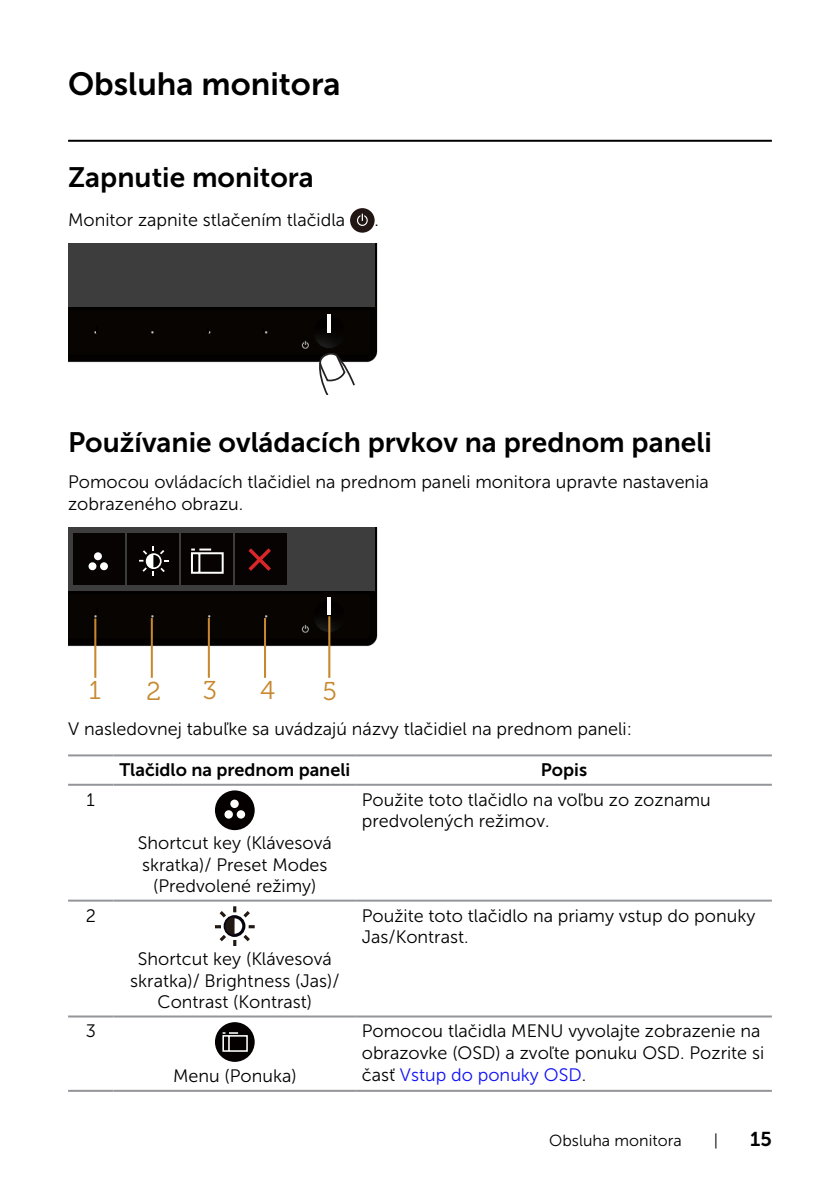
<style>
.page{position:relative;width:840px;height:1191px;background:#fff}
.page>*{position:absolute;margin:0;border:0;box-sizing:border-box;transform-origin:0 0}
.t1{font:32px "Museo Sans For Dell 700";color:#000}
.t2{font:28px "Museo Sans For Dell 700";color:#000}
.t3{font:25.8px "Museo For Dell 300";color:#c7882f}
.t4{font:20px "Museo Sans For Dell 700";color:#000}
.t5{font:18px/21.6px "Museo Sans For Dell 300";color:#000}
.t6{font:18px "Museo Sans For Dell 700";color:#000}
.t7{font:16px "Museo Sans For Dell 300";color:#000}
.s1{color:#1111f6}
</style>
<div class="page">
<hr style="left:68px;top:140px;width:703px;height:2px;background:#000">
<div style="left:350px;top:208px;width:24px;height:25px;background:#211613;border-radius:50%"></div>
<svg style="left:357px;top:214px;width:10px;height:12px"></svg>
<div style="left:68px;top:243px;width:310px;height:120px;background:#070402"></div>
<div style="left:68px;top:243px;width:306px;height:64px;background:#3e3d3e"></div>
<svg style="left:317px;top:350px;width:38px;height:44px"></svg>
<hr style="left:327px;top:315px;width:3px;height:18px;background:#fff">
<svg style="left:96px;top:326px;width:2px;height:6px"></svg>
<svg style="left:262px;top:327px;width:2px;height:6px"></svg>
<img style="left:68px;top:527px;width:310px;height:128px">
<div style="left:68px;top:527px;width:306px;height:64px;background:#3e3d3e"></div>
<hr style="left:327px;top:597px;width:4px;height:18px;background:#fff">
<svg style="left:95px;top:608px;width:2px;height:6px"></svg>
<hr style="left:94px;top:618px;width:2px;height:60px;background:#c7882f">
<hr style="left:151px;top:618px;width:2px;height:60px;background:#c7882f">
<hr style="left:208px;top:618px;width:2px;height:60px;background:#c7882f">
<hr style="left:264px;top:618px;width:2px;height:60px;background:#c7882f">
<div style="left:73px;top:533px;width:51px;height:51px;background:#060302"></div>
<div style="left:127px;top:533px;width:51px;height:51px;background:#060302"></div>
<div style="left:181px;top:533px;width:52px;height:51px;background:#060302"></div>
<div style="left:235px;top:533px;width:52px;height:51px;background:#060302"></div>
<div style="left:94px;top:552px;width:8px;height:8px;background:#fff;border-radius:50%"></div>
<div style="left:88px;top:562px;width:8px;height:8px;background:#fff;border-radius:50%"></div>
<div style="left:100px;top:562px;width:8px;height:8px;background:#fff;border-radius:50%"></div>
<svg style="left:139px;top:546px;width:29px;height:29px"></svg>
<svg style="left:248px;top:548px;width:23px;height:23px"></svg>
<svg style="left:191px;top:548px;width:33px;height:26px"></svg>
<hr style="left:328px;top:616px;width:2px;height:62px;background:#c7882f">
<hr style="left:68px;top:754px;width:45px;height:2px;background:#939598">
<hr style="left:113px;top:754px;width:243px;height:2px;background:#939598">
<hr style="left:356px;top:754px;width:415px;height:2px;background:#939598">
<hr style="left:68px;top:783px;width:45px;height:2px;background:#939598">
<hr style="left:113px;top:783px;width:243px;height:2px;background:#939598">
<hr style="left:356px;top:783px;width:415px;height:2px;background:#939598">
<hr style="left:68px;top:899px;width:45px;height:2px;background:#939598">
<hr style="left:113px;top:899px;width:243px;height:2px;background:#939598">
<hr style="left:356px;top:899px;width:415px;height:2px;background:#939598">
<hr style="left:68px;top:1015px;width:45px;height:2px;background:#939598">
<hr style="left:113px;top:1015px;width:243px;height:2px;background:#939598">
<hr style="left:356px;top:1015px;width:415px;height:2px;background:#939598">
<hr style="left:68px;top:1089px;width:45px;height:2px;background:#939598">
<hr style="left:113px;top:1089px;width:243px;height:2px;background:#939598">
<hr style="left:356px;top:1089px;width:415px;height:2px;background:#939598">
<div style="left:215px;top:790px;width:39px;height:40px;background:#040000;border-radius:50%"></div>
<div style="left:230px;top:799px;width:8px;height:9px;background:#fff;border-radius:50%"></div>
<div style="left:224px;top:810px;width:9px;height:8px;background:#fff;border-radius:50%"></div>
<div style="left:236px;top:810px;width:9px;height:8px;background:#fff;border-radius:50%"></div>
<svg style="left:215px;top:906px;width:39px;height:40px"></svg>
<div style="left:215px;top:1022px;width:39px;height:39px;background:#040000;border-radius:50%"></div>
<svg style="left:222px;top:1032px;width:26px;height:20px"></svg>
<h1 class="t1" style="left:68px;top:66px;width:274px">Obsluha monitora</h1>
<h2 class="t2" style="left:68px;top:162px;width:247px">Zapnutie monitora</h2>
<p class="t5" style="left:68px;top:209px;width:278px">Monitor zapnite stlačením tlačidla</p>
<p class="t5" style="left:374px;top:209px;width:6px">.</p>
<h2 class="t2" style="left:68px;top:426px;width:645px">Používanie ovládacích prvkov na prednom paneli</h2>
<p class="t5" style="left:68px;top:471px;width:642px">Pomocou ovládacích tlačidiel na prednom paneli monitora upravte nastavenia zobrazeného obrazu.</p>
<h3 class="t3" style="left:89px;top:676px;width:14px">1</h3>
<h3 class="t3" style="left:146px;top:677px;width:16px">2</h3>
<h3 class="t3" style="left:203px;top:676px;width:15px">3</h3>
<h3 class="t3" style="left:260px;top:676px;width:16px">4</h3>
<h3 class="t3" style="left:322px;top:677px;width:16px">5</h3>
<p class="t5" style="left:68px;top:718px;width:565px">V nasledovnej tabuľke sa uvádzajú názvy tlačidiel na prednom paneli:</p>
<p class="t6" style="left:119px;top:760px;width:232px">Tlačidlo na prednom paneli</p>
<p class="t6" style="left:540px;top:760px;width:48px">Popis</p>
<p class="t5" style="left:87px;top:789px;width:10px">1</p>
<p class="t5" style="left:138px;top:832px;width:195px;text-align:center">Shortcut key (Klávesová skratka)/ Preset Modes (Predvolené režimy)</p>
<p class="t5" style="left:361px;top:789px;width:350px">Použite toto tlačidlo na voľbu zo zoznamu predvolených režimov.</p>
<p class="t5" style="left:86px;top:904px;width:12px">2</p>
<p class="t5" style="left:86px;top:1020px;width:12px">3</p>
<p class="t5" style="left:130px;top:948px;width:210px;text-align:center">Shortcut key (Klávesová skratka)/ Brightness (Jas)/<br>Contrast (Kontrast)</p>
<p class="t5" style="left:173px;top:1065px;width:125px">Menu (Ponuka)</p>
<p class="t5" style="left:361px;top:904px;width:395px">Použite toto tlačidlo na priamy vstup do ponuky<br>Jas/Kontrast.</p>
<p class="t5" style="left:361px;top:1020px;width:404px">Pomocou tlačidla MENU vyvolajte zobrazenie na obrazovke (OSD) a zvoľte ponuku OSD. Pozrite si časť <span class="s1">Vstup do ponuky OSD</span>.</p>
<p class="t7" style="left:549px;top:1131px;width:134px">Obsluha monitora</p>
<p class="t7" style="left:713px;top:1131px;width:6px">|</p>
<p class="t4" style="left:749px;top:1127px;width:23px">15</p>
</div>
